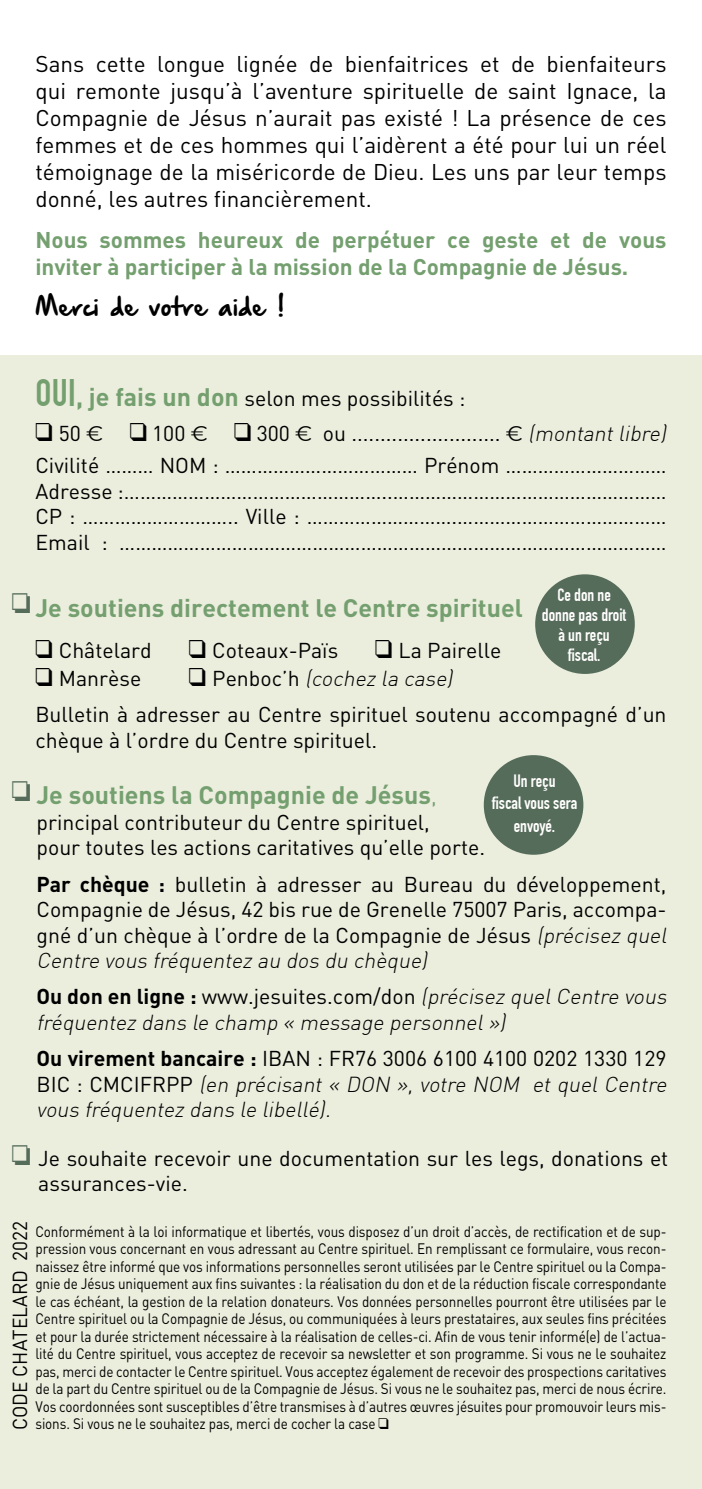
<style>
.page{position:relative;width:702px;height:1489px;background:#fff}
.page>*{position:absolute;margin:0;border:0;box-sizing:border-box;transform-origin:0 0}
.t1{font:27.5px "Monotype Sorts";color:#556c5b;scale:.9 1}
.t2{font:25px "DINT Bold";color:#749f6f}
.t3{font:22.5px/27px "DINT";color:#000;text-align:justify}
.t4{font:22.5px/27px "DINT Bold";color:#749f6f}
.t5{font:22.5px "Hand Of Sean Demo";color:#000}
.t6{font:21.25px/25.5px "DINT";color:#000}
.t7{font:italic 300 21.25px/25.5px "DIN";color:#000}
.t8{font:20px "DINT";color:#000;scale:.95 1}
.t9{font:700 17.5px/20px "DIN Condensed";color:#fffefd;text-align:center}
.t10{font:15px/17.5px "DINT";letter-spacing:-.01em;color:#000;text-align:justify;scale:.9 1}
.s1{font-family:"DIN Condensed";font-weight:700;font-size:37.5px;color:#749f6f}
.s2{font-family:"DINT Bold";font-size:25px;color:#749f6f}
.s3{font-family:"Monotype Sorts";font-size:25px}
.s4{font-family:"Montserrat"}
.s5{font-family:"DIN";font-weight:300;font-style:italic}
.s6{font-family:"Monotype Sorts";font-weight:400;font-style:normal;font-size:25px}
.s7{font-family:"DINT";font-weight:400;font-style:normal}
.s8{font-family:"DINT";font-size:21.25px}
.s9{font-family:"DINT Bold"}
.s10{font-family:"DINT Bold";font-weight:400;font-style:normal}
.s11{font-family:"Monotype Sorts"}
</style>
<div class="page">
<div style="left:0;top:356px;width:702px;height:1132px;background:#ebeddd"></div>
<div style="left:535px;top:574px;width:99px;height:100px;background:#556c5b;border-radius:50%"></div>
<div style="left:483px;top:755px;width:100px;height:99px;background:#556c5b;border-radius:50%"></div>
<p class="t3" style="left:35px;top:50px;width:632px">Sans cette longue lignée de bienfaitrices et de bienfaiteurs qui remonte jusqu’à l’aventure spirituelle de saint Ignace, la Compagnie de Jésus n’aurait pas existé ! La présence de ces femmes et de ces hommes qui l’aidèrent a été pour lui un réel témoignage de la miséricorde de Dieu. Les uns par leur temps donné, les autres financièrement.</p>
<p class="t4" style="left:35px;top:225px;width:632px">Nous sommes heureux de perpétuer ce geste et de vous inviter à participer à la mission de la Compagnie de Jésus.</p>
<p class="t5" style="left:35px;top:295px;width:250px">Merci de votre aide !</p>
<p class="t6" style="left:35px;top:385px;width:431px"><span class="s1">OUI</span><span class="s2">, je fais un don</span> selon mes possibilités :</p>
<p class="t6" style="left:35px;top:420px;width:636px"><span class="s3">Q</span> 50 <span class="s4">€</span> <span class="s3">Q</span> 100 <span class="s4">€</span> <span class="s3">Q</span> 300 <span class="s4">€</span> ou .......................... <span class="s4">€</span> <span class="s5">(montantlibre)</span></p>
<p class="t6" style="left:35px;top:452px;width:632px">Civilité ……… NOM : ……………………………… Prénom …………………………</p>
<p class="t6" style="left:35px;top:478px;width:632px;text-align:justify">Adresse :…………………………………………..…………………………………………… CP : ……………………….. Ville : ……………………….………………………………… Email : …………………………………………………………………………………………</p>
<p class="t9" style="left:542px;top:584px;width:86px">Ce don ne donne pas droit à un reçu fiscal.</p>
<p class="t1" style="left:12px;top:591px;width:22px">O</p>
<p class="t2" style="left:35px;top:591px;width:489px">Je soutiens directement le Centre spirituel</p>
<p class="t6" style="left:35px;top:637px;width:118px"><span class="s3">Q</span> Châtelard</p>
<p class="t6" style="left:189px;top:637px;width:151px"><span class="s3">Q</span> Coteaux-Païs</p>
<p class="t6" style="left:375px;top:637px;width:128px"><span class="s3">Q</span> La Pairelle</p>
<p class="t6" style="left:35px;top:665px;width:107px"><span class="s3">Q</span> Manrèse</p>
<p class="t7" style="left:189px;top:665px;width:269px"><span class="s6">Q</span> <span class="s7">P e n b o c ’ h</span> (cochez la case)</p>
<p class="t6" style="left:35px;top:701px;width:632px">Bulletin à adresser au Centre spirituel soutenu accompagné d’un chèque à l’ordre du Centre spirituel.</p>
<p class="t9" style="left:491px;top:769px;width:87px;line-height:22.5px">Un reçu<br>fiscal vous sera envoyé.</p>
<p class="t1" style="left:12px;top:778px;width:22px">O</p>
<p class="t2" style="left:36px;top:779px;width:401px">Je soutiens la Compagnie de Jésus<span class="s8">,</span></p>
<p class="t6" style="left:36px;top:809px;width:450px">principal contributeur du Centre spirituel,<br>pour toutes les actions caritatives qu’elle porte.</p>
<p class="t6" style="left:36px;top:870px;width:636px"><span class="s9">Par chèque :</span> bulletin à adresser au Bureau du développement, Compagnie de Jésus, 42 bis rue de Grenelle 75007 Paris, accompa&shy;gné d’un chèque à l’ordre de la Compagnie de Jésus <span class="s5">(précisez quel Centre vous fréquentez au dos du chèque)</span></p>
<p class="t7" style="left:36px;top:983px;width:636px"><span class="s10">Ou don en ligne :</span> <span class="s7">www.jesuites.com/don</span> (précisez quelCentre vous fréquentez dans le champ « message personnel »)</p>
<p class="t7" style="left:36px;top:1045px;width:636px"><span class="s10">Ou virement bancaire :</span> <span class="s7">IBAN : FR76 3006 6100 4100 0202 1330 129<br>B I C : C M C I F R P P</span> (en précisant « DON », votre NOM et quel Centre vous fréquentez dans le libellé).</p>
<p class="t1" style="left:12px;top:1142px;width:22px">O</p>
<p class="t6" style="left:38px;top:1145px;width:631px">Je souhaite recevoir une documentation sur les legs, donations et assurances-vie.</p>
<p class="t8" style="left:7px;top:1429px;width:222px;rotate:-90deg">CODE CHATELARD 2022</p>
<p class="t10" style="left:35px;top:1222px;width:702px">Conformément à la loi informatique et libertés, vous disposez d’un droit d’accès, de rectification et de sup&shy;pression vous concernant en vous adressant au Centre spirituel. En remplissant ce formulaire, vous recon&shy;naissez être informé que vos informations personnelles seront utilisées par le Centre spirituel ou la Compa&shy;gnie de Jésus uniquement aux fins suivantes : la réalisation du don et de la réduction fiscale correspondante le cas échéant, la gestion de la relation donateurs. Vos données personnelles pourront être utilisées par le Centre spirituel ou la Compagnie de Jésus, ou communiquées à leurs prestataires, aux seules fins précitées et pour la durée strictement nécessaire à la réalisation de celles-ci. Afin de vous tenir informé(e) de l’actua&shy;lité du Centre spirituel, vous acceptez de recevoir sa newsletter et son programme. Si vous ne le souhaitez pas, merci de contacter le Centre spirituel. Vous acceptez également de recevoir des prospections caritatives de la part du Centre spirituel ou de la Compagnie de Jésus. Si vous ne le souhaitez pas, merci de nous écrire.<br>Vos coordonnées sont susceptibles d’être transmises à d’autres œuvres jésuites pour promouvoir leurs mis-</p>
<p class="t10" style="left:35px;top:1414px;width:394px">sions. Si vous ne le souhaitez pas, merci de cocher la case <span class="s11">Q</span></p>
</div>
